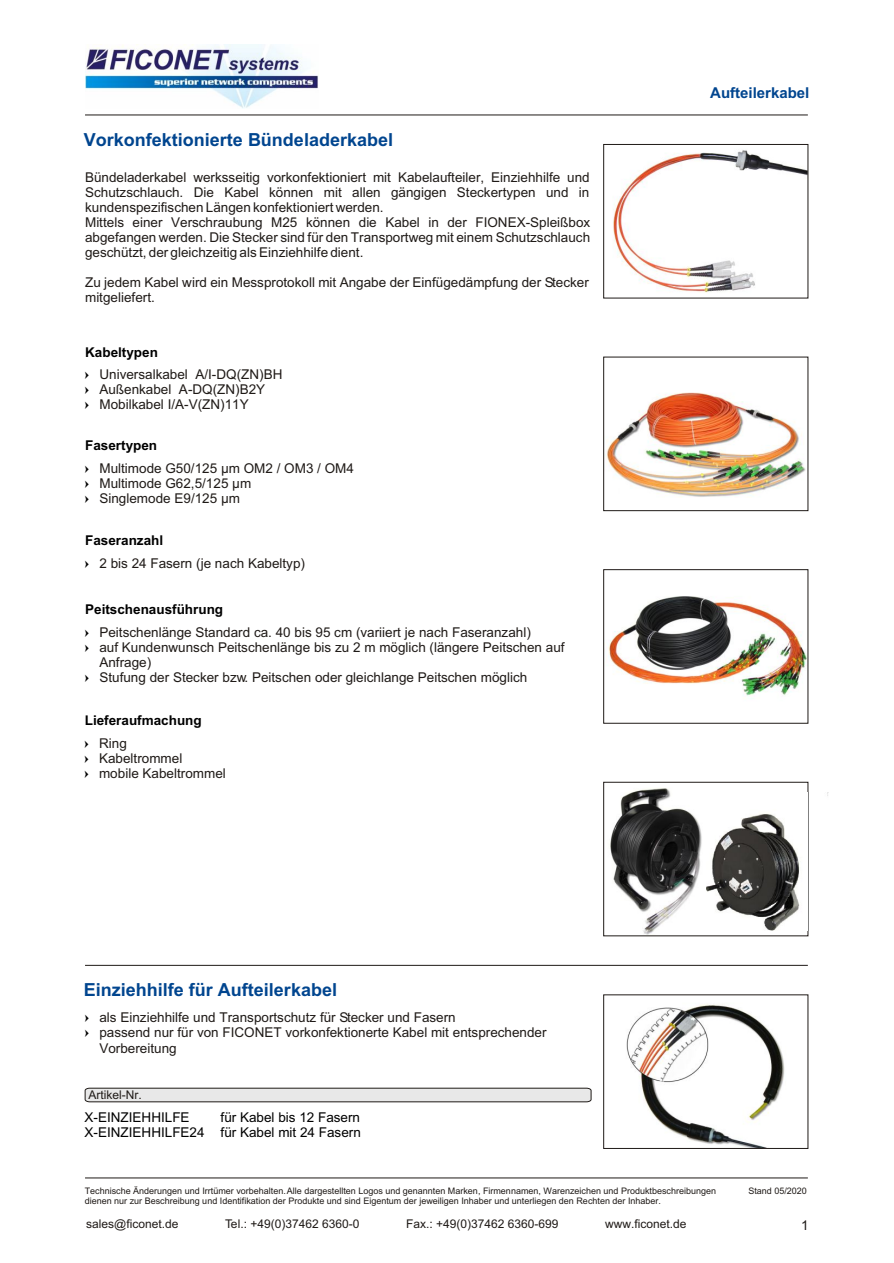
<style>
.page{position:relative;width:894px;height:1263px;background:#fff}
.page>*{position:absolute;margin:0;border:0;box-sizing:border-box;transform-origin:0 0}
.t1{font:700 18px "Arial";color:#00458f}
.t2{font:700 15px "Arial";color:#00458f}
.t3{font:13.5px/15.1px "Arial";color:#1f1a17}
.t4{font:13.5px/15.1px "Arial";color:#000;text-align:right}
.t5{font:700 13.5px "Arial";color:#000}
.t6{font:12px "Arial";color:#1f1a17}
.t7{font:9px/10.1px "Arial";color:#1f1a17}
</style>
<div class="page">
<img style="left:603px;top:781px;width:162px;height:156px">
<img style="left:608px;top:596px;width:198px;height:100px">
<img style="left:607px;top:392px;width:199px;height:105px">
<img style="left:613px;top:150px;width:193px;height:143px">
<img style="left:626px;top:995px;width:183px;height:153px">
<hr style="left:85px;top:1178px;width:723px;height:1px;background:#1f1a17">
<hr style="left:85px;top:115px;width:723px;height:1px;background:#1f1a17">
<hr style="left:85px;top:965px;width:723px;height:1px;background:#1f1a17">
<div style="left:604px;top:995px;width:204px;height:154px;border:1px solid #1f1a17"></div>
<svg style="left:85px;top:1088px;width:506px;height:14px;background:#d4d3d3"></svg>
<div style="left:604px;top:782px;width:204px;height:154px;border:1px solid #1f1a17"></div>
<img style="left:707px;top:792px;width:121px;height:139px">
<img style="left:85px;top:45px;width:233px;height:64px">
<h1 class="t1" style="left:84px;top:133px;width:311px">Vorkonfektionierte Bündeladerkabel</h1>
<p class="t3" style="left:85px;top:171px;width:507px">Bündeladerkabel werksseitig vorkonfektioniert mit Kabelaufteiler, Einziehhilfe und Schutzschlauch. Die Kabel können mit allen gängigen Steckertypen und in kundenspezifischen Längen konfektioniert werden.<br>Mittels einer Verschraubung M25 können die Kabel in der FIONEX-Spleißbox abgefangen werden. Die Stecker sind für den Transportweg mit einem Schutzschlauch geschützt, der gleichzeitig als Einziehhilfe dient.</p>
<p class="t3" style="left:85px;top:276px;width:505px">Zu jedem Kabel wird ein Messprotokoll mit Angabe der Einfügedämpfung der Stecker mitgeliefert.</p>
<p class="t5" style="left:85px;top:347px;width:74px">Kabeltypen</p>
<p class="t3" style="left:99px;top:368px;width:185px">Universalkabel A/I-DQ(ZN)BH<br>Außenkabel A-DQ(ZN)B2Y<br>Mobilkabel I/A-V(ZN)11Y</p>
<p class="t5" style="left:85px;top:441px;width:74px">Fasertypen</p>
<p class="t3" style="left:99px;top:462px;width:256px">Multimode G50/125 µm OM2 / OM3 / OM4<br>Multimode G62,5/125 µm<br>Singlemode E9/125 µm</p>
<p class="t5" style="left:85px;top:535px;width:80px">Faseranzahl</p>
<p class="t3" style="left:99px;top:557px;width:207px">2 bis 24 Fasern (je nach Kabeltyp)</p>
<p class="t5" style="left:85px;top:604px;width:140px">Peitschenausführung</p>
<p class="t3" style="left:99px;top:626px;width:467px">Peitschenlänge Standard ca. 40 bis 95 cm (variiert je nach Faseranzahl)<br>auf Kundenwunsch Peitschenlänge bis zu 2 m möglich (längere Peitschen auf Anfrage)<br>Stufung der Stecker bzw. Peitschen oder gleichlange Peitschen möglich</p>
<p class="t5" style="left:85px;top:715px;width:119px">Lieferaufmachung</p>
<p class="t3" style="left:99px;top:736px;width:128px">Ring<br>Kabeltrommel<br>mobile Kabeltrommel</p>
<h1 class="t1" style="left:84px;top:983px;width:255px">Einziehhilfe für Aufteilerkabel</h1>
<p class="t3" style="left:99px;top:1011px;width:449px">als Einziehhilfe und Transportschutz für Stecker und Fasern<br>passend nur für von FICONET vorkonfektionerte Kabel mit entsprechender<br>Vorbereitung</p>
<p class="t6" style="left:89px;top:1091px;width:55px">Artikel-Nr.</p>
<p class="t4" style="left:85px;top:1111px;width:278px">für Kabel bis 12 Fasern<br>X-EINZIEHHILFE24 für Kabel mit 24 Fasern</p>
<p class="t4" style="left:85px;top:1111px;width:107px">X-EINZIEHHILFE</p>
<p class="t2" style="left:710px;top:87px;width:101px">Aufteilerkabel</p>
<p class="t7" style="left:85px;top:1186px;width:633px">Technische Änderungen und Irrtümer vorbehalten. Alle dargestellten Logos und genannten Marken, Firmennamen, Warenzeichen und Produktbeschreibungen dienen nur zur Beschreibung und Identifikation der Produkte und sind Eigentum der jeweiligen Inhaber und unterliegen den Rechten der Inhaber.</p>
<p class="t7" style="left:748px;top:1187px;width:60px">Stand 05/2020</p>
<p class="t6" style="left:86px;top:1219px;width:94px">sales@ficonet.de</p>
<p class="t6" style="left:225px;top:1219px;width:136px">Tel.: +49(0)37462 6360-0</p>
<p class="t6" style="left:406px;top:1219px;width:154px">Fax.: +49(0)37462 6360-699</p>
<p class="t6" style="left:605px;top:1219px;width:83px">www.ficonet.de</p>
<p class="t3" style="left:801px;top:1219px;width:9px">1</p>
</div>
